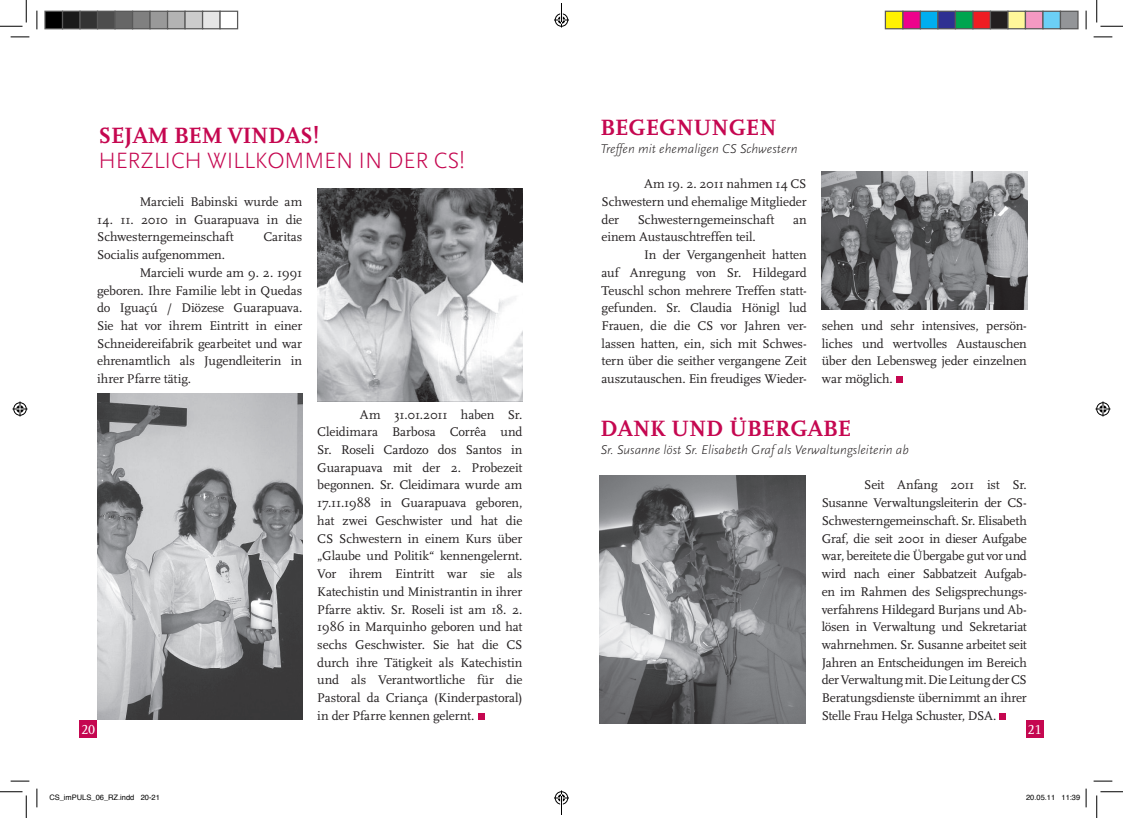
<style>
.page{position:relative;width:1123px;height:818px;background:#fff}
.page>*{position:absolute;margin:0;border:0;box-sizing:border-box;transform-origin:0 0}
.t1{font:700 23.12px "Scala";letter-spacing:.21em;color:#c50750}
.t2{font:300 23.12px "Scala Sans";letter-spacing:-.01em;color:#c50750}
.t3{font:13.75px "Scala Caps";color:#fff}
.t4{font:13.12px/17.8px "Scala";letter-spacing:-.01em;color:#231f20;text-align:justify}
.t5{font:italic 300 13.12px "Scala Sans";color:#231f20}
.t6{font:7.5px "Helvetica";color:#000}
</style>
<div class="page">
<div style="left:79px;top:720px;width:18px;height:17px;background:#c50750"></div>
<div style="left:1025px;top:720px;width:18px;height:17px;background:#c50750"></div>
<div style="left:896px;top:376px;width:7px;height:7px;background:#c50750"></div>
<div style="left:999px;top:713px;width:7px;height:7px;background:#c50750"></div>
<img style="left:821px;top:172px;width:206px;height:138px">
<img style="left:599px;top:476px;width:206px;height:247px">
<div style="left:477px;top:713px;width:7px;height:7px;background:#c50750"></div>
<img style="left:97px;top:393px;width:206px;height:327px">
<img style="left:317px;top:188px;width:206px;height:214px">
<svg style="left:11px;top:36px;width:18px;height:2px"></svg>
<svg style="left:1093px;top:36px;width:19px;height:2px"></svg>
<svg style="left:11px;top:780px;width:18px;height:2px"></svg>
<svg style="left:1093px;top:780px;width:19px;height:2px"></svg>
<svg style="left:36px;top:11px;width:2px;height:18px"></svg>
<svg style="left:36px;top:788px;width:2px;height:19px"></svg>
<svg style="left:1085px;top:11px;width:1px;height:18px"></svg>
<svg style="left:0;top:0;width:27px;height:27px"></svg>
<svg style="left:0;top:791px;width:27px;height:27px"></svg>
<svg style="left:1096px;top:0;width:27px;height:27px"></svg>
<svg style="left:1096px;top:791px;width:27px;height:27px"></svg>
<svg style="left:13px;top:401px;width:15px;height:15px"></svg>
<svg style="left:1095px;top:401px;width:15px;height:15px"></svg>
<div style="left:45px;top:11px;width:18px;height:18px;background:#000"></div>
<div style="left:44px;top:11px;width:19px;height:18px;border:1px solid #595959"></div>
<div style="left:63px;top:11px;width:17px;height:18px;background:#1a1a1a"></div>
<div style="left:62px;top:11px;width:19px;height:18px;border:1px solid #595959"></div>
<div style="left:80px;top:11px;width:18px;height:18px;background:#333"></div>
<div style="left:79px;top:11px;width:19px;height:18px;border:1px solid #595959"></div>
<div style="left:98px;top:11px;width:17px;height:18px;background:#4d4d4d"></div>
<div style="left:97px;top:11px;width:19px;height:18px;border:1px solid #595959"></div>
<div style="left:115px;top:11px;width:18px;height:18px;background:#666"></div>
<div style="left:114px;top:11px;width:19px;height:18px;border:1px solid #595959"></div>
<div style="left:133px;top:11px;width:17px;height:18px;background:#808080"></div>
<div style="left:132px;top:11px;width:19px;height:18px;border:1px solid #595959"></div>
<div style="left:150px;top:11px;width:18px;height:18px;background:#999"></div>
<div style="left:149px;top:11px;width:19px;height:18px;border:1px solid #595959"></div>
<div style="left:168px;top:11px;width:17px;height:18px;background:#b3b3b3"></div>
<div style="left:167px;top:11px;width:19px;height:18px;border:1px solid #595959"></div>
<div style="left:185px;top:11px;width:18px;height:18px;background:#ccc"></div>
<div style="left:184px;top:11px;width:19px;height:18px;border:1px solid #595959"></div>
<div style="left:203px;top:11px;width:17px;height:18px;background:#e6e6e6"></div>
<div style="left:202px;top:11px;width:19px;height:18px;border:1px solid #595959"></div>
<div style="left:219px;top:11px;width:19px;height:18px;border:1px solid #595959"></div>
<div style="left:885px;top:11px;width:18px;height:18px;background:#fff101"></div>
<div style="left:884px;top:11px;width:19px;height:18px;border:1px solid #595959"></div>
<div style="left:903px;top:11px;width:17px;height:18px;background:#ed028c"></div>
<div style="left:902px;top:11px;width:19px;height:18px;border:1px solid #595959"></div>
<div style="left:920px;top:11px;width:18px;height:18px;background:#00aeef"></div>
<div style="left:919px;top:11px;width:19px;height:18px;border:1px solid #595959"></div>
<div style="left:938px;top:11px;width:17px;height:18px;background:#2e3092"></div>
<div style="left:937px;top:11px;width:19px;height:18px;border:1px solid #595959"></div>
<div style="left:955px;top:11px;width:18px;height:18px;background:#00a54f"></div>
<div style="left:954px;top:11px;width:19px;height:18px;border:1px solid #595959"></div>
<div style="left:973px;top:11px;width:17px;height:18px;background:#ee1d23"></div>
<div style="left:972px;top:11px;width:19px;height:18px;border:1px solid #595959"></div>
<div style="left:990px;top:11px;width:18px;height:18px;background:#231f20"></div>
<div style="left:989px;top:11px;width:19px;height:18px;border:1px solid #595959"></div>
<div style="left:1008px;top:11px;width:17px;height:18px;background:#fff79a"></div>
<div style="left:1007px;top:11px;width:19px;height:18px;border:1px solid #595959"></div>
<div style="left:1025px;top:11px;width:18px;height:18px;background:#f499c2"></div>
<div style="left:1024px;top:11px;width:19px;height:18px;border:1px solid #595959"></div>
<div style="left:1043px;top:11px;width:17px;height:18px;background:#6bcff6"></div>
<div style="left:1042px;top:11px;width:19px;height:18px;border:1px solid #595959"></div>
<div style="left:1060px;top:11px;width:18px;height:18px;background:#939598"></div>
<div style="left:1059px;top:11px;width:19px;height:18px;border:1px solid #595959"></div>
<svg style="left:1085px;top:788px;width:1px;height:19px"></svg>
<svg style="left:554px;top:3px;width:15px;height:25px"></svg>
<svg style="left:554px;top:790px;width:15px;height:25px"></svg>
<h1 class="t1" style="left:98px;top:122px;width:222px">SEJAM BEM VINDAS !</h1>
<h1 class="t2" style="left:98px;top:147px;width:368px">H ERZLICH WILLKOMMEN IN DER CS!</h1>
<p class="t4" style="left:140px;top:193px;width:164px">Marcieli Babinski wurde am</p>
<p class="t4" style="left:97px;top:211px;width:207px">14. 11. 2010 in Guarapuava in die<br>Schwesterngemeinschaft</p>
<p class="t4" style="left:263px;top:228px;width:40px">Caritas</p>
<p class="t4" style="left:97px;top:246px;width:129px">Socialis aufgenommen.</p>
<p class="t4" style="left:140px;top:264px;width:164px">Marcieli wurde am 9. 2. 1991</p>
<p class="t4" style="left:97px;top:282px;width:207px">geboren. Ihre Familie lebt in Quedas</p>
<p class="t4" style="left:97px;top:299px;width:207px">do Iguaçú / Diözese Guarapuava.</p>
<p class="t4" style="left:97px;top:317px;width:207px">Sie hat vor ihrem Eintritt in einer</p>
<p class="t4" style="left:97px;top:335px;width:207px">Schneidereifabrik gearbeitet und war</p>
<p class="t4" style="left:97px;top:352px;width:207px">ehrenamtlich als Jugendleiterin in</p>
<p class="t4" style="left:97px;top:370px;width:95px">ihrer Pfarre tätig.</p>
<h1 class="t1" style="left:600px;top:114px;width:177px">BEGEGNUNGEN</h1>
<p class="t5" style="left:600px;top:141px;width:198px">Treffen mit ehemaligen CS Schwestern</p>
<p class="t4" style="left:601px;top:175px;width:207px;text-indent:43px">Am 19. 2. 2011 nahmen 14 CS Schwestern und ehemalige Mitglieder der</p>
<p class="t4" style="left:638px;top:211px;width:138px">Schwesterngemeinschaft</p>
<p class="t4" style="left:793px;top:211px;width:15px">an</p>
<p class="t4" style="left:601px;top:228px;width:156px">einem Austauschtreffen teil.</p>
<p class="t4" style="left:644px;top:246px;width:164px">In der Vergangenheit hatten</p>
<p class="t4" style="left:601px;top:264px;width:207px">auf Anregung von Sr. Hildegard</p>
<p class="t4" style="left:601px;top:282px;width:207px">Teuschl schon mehrere Treffen statt-</p>
<p class="t4" style="left:601px;top:299px;width:207px">gefunden. Sr. Claudia Hönigl lud</p>
<p class="t4" style="left:601px;top:317px;width:207px">Frauen, die die CS vor Jahren ver-</p>
<p class="t4" style="left:601px;top:335px;width:207px">lassen hatten, ein, sich mit Schwes-</p>
<p class="t4" style="left:601px;top:352px;width:207px">tern über die seither vergangene Zeit</p>
<p class="t4" style="left:601px;top:370px;width:207px">auszutauschen. Ein freudiges Wieder-</p>
<p class="t4" style="left:821px;top:317px;width:207px">sehen und sehr intensives, persön&shy;liches und wertvolles Austauschen über den Lebensweg jeder einzelnen war möglich.</p>
<p class="t4" style="left:317px;top:406px;width:207px;text-indent:43px">Am 31.01.2011 haben Sr.<br>Cleidimara Barbosa Corrêa und Sr. Roseli Cardozo dos Santos in Guarapuava mit der 2. Probezeit begonnen. Sr. Cleidimara wurde am 17.11.1988 in Guarapuava geboren, hat zwei Geschwister und hat die CS Schwestern in einem Kurs über „Glaube und Politik“ kennengelernt.<br>Vor ihrem Eintritt war sie als Katechistin und Ministrantin in ihrer Pfarre aktiv. Sr. Roseli ist am 18. 2.<br>1986 in Marquinho geboren und hat sechs Geschwister. Sie hat die CS durch ihre Tätigkeit als Katechistin und als Verantwortliche für die Pastoral da Criança (Kinderpastoral) in der Pfarre kennen gelernt.</p>
<h1 class="t1" style="left:600px;top:416px;width:207px">DANK UND ÜBERGAB</h1>
<h1 class="t1" style="left:838px;top:416px;width:15px">E</h1>
<p class="t5" style="left:600px;top:443px;width:310px">Sr. Susanne löst Sr. Elisabeth Graf als Verwaltungsleiterin ab</p>
<p class="t4" style="left:821px;top:476px;width:207px;text-indent:43px">Seit Anfang 2011 ist Sr.<br>Susanne Verwaltungsleiterin der CS-Schwesterngemeinschaft. Sr. Elisabeth Graf, die seit 2001 in dieser Aufgabe war, bereitete die Übergabe gut vor und wird nach einer Sabbatzeit Aufgab&shy;en im Rahmen des Seligsprechungs&shy;verfahrens Hildegard Burjans und Ab&shy;lösen in Verwaltung und Sekretariat wahrnehmen. Sr. Susanne arbeitet seit Jahren an Entscheidungen im Bereich der Verwaltung mit. Die Leitung der CS Beratungsdienste übernimmt an ihrer Stelle Frau Helga Schuster, DSA.</p>
<p class="t3" style="left:81px;top:722px;width:15px">20</p>
<p class="t3" style="left:1027px;top:722px;width:15px">21</p>
<p class="t6" style="left:49px;top:791px;width:112px">CS_imPULS_06_RZ.indd 20-21</p>
<p class="t6" style="left:1026px;top:791px;width:56px">20.05.11 11:39</p>
</div>
